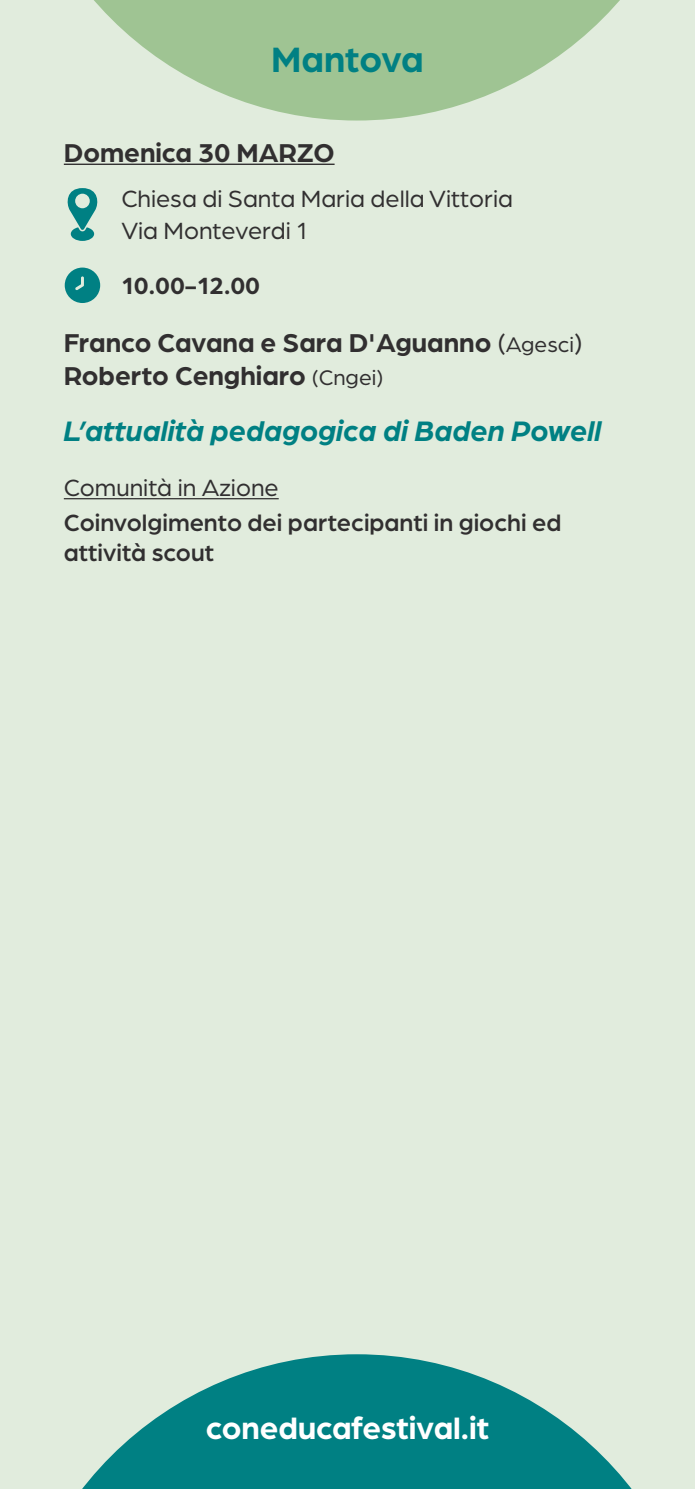
<style>
.page{position:relative;width:695px;height:1489px;background:#fff}
.page>*{position:absolute;margin:0;border:0;box-sizing:border-box;transform-origin:0 0}
.t1{font:700 37.5px "Arboria";color:#008083}
.t2{font:700 32.5px "Arboria";color:#fff}
.t3{font:italic 700 30px "Arboria";color:#008083}
.t4{font:700 27.5px/33px "Arboria";color:#312f30}
.t5{font:25px/32.5px "Arboria";color:#312f30}
.t6{font:500 25px/30px "Arboria";color:#312f30}
.t7{font:700 25px "Arboria";color:#312f30}
.s1{font-weight:400}
.s2{font-weight:400;font-size:22.5px}
</style>
<div class="page">
<div style="left:0;top:0;width:694px;height:1488px;background:#e1ecdd"></div>
<svg style="left:94px;top:0;width:526px;height:120px;fill:#9fc493"></svg>
<svg style="left:83px;top:1354px;width:548px;height:134px;fill:#008083"></svg>
<hr style="left:64px;top:164px;width:270px;height:1px;background:#312f30">
<hr style="left:64px;top:498px;width:215px;height:1px;background:#312f30">
<svg style="left:65px;top:267px;width:35px;height:36px"></svg>
<svg style="left:67px;top:188px;width:31px;height:53px"></svg>
<h1 class="t1" style="left:271px;top:33px;width:154px">Mantova</h1>
<p class="t4" style="left:64px;top:134px;width:272px">Domenica 30 MARZO</p>
<p class="t5" style="left:121px;top:181px;width:393px">Chiesa di Santa Maria della Vittoria<br>Via Monteverdi 1</p>
<p class="t7" style="left:121px;top:268px;width:140px">10.00-12.00</p>
<p class="t4" style="left:64px;top:325px;width:520px">Franco Cavana e Sara D'Aguanno <span class="s1">(</span><span class="s2">Agesci</span><span class="s1">)<br></span>Roberto Cenghiaro <span class="s2">(Cngei)</span></p>
<p class="t3" style="left:64px;top:410px;width:539px">L’attualità pedagogica di Baden Powell</p>
<p class="t5" style="left:64px;top:470px;width:216px">Comunità in Azione</p>
<p class="t6" style="left:64px;top:506px;width:499px">Coinvolgimento dei partecipanti in giochi ed attività scout</p>
<p class="t2" style="left:206px;top:1405px;width:285px">coneducafestival.it</p>
</div>
